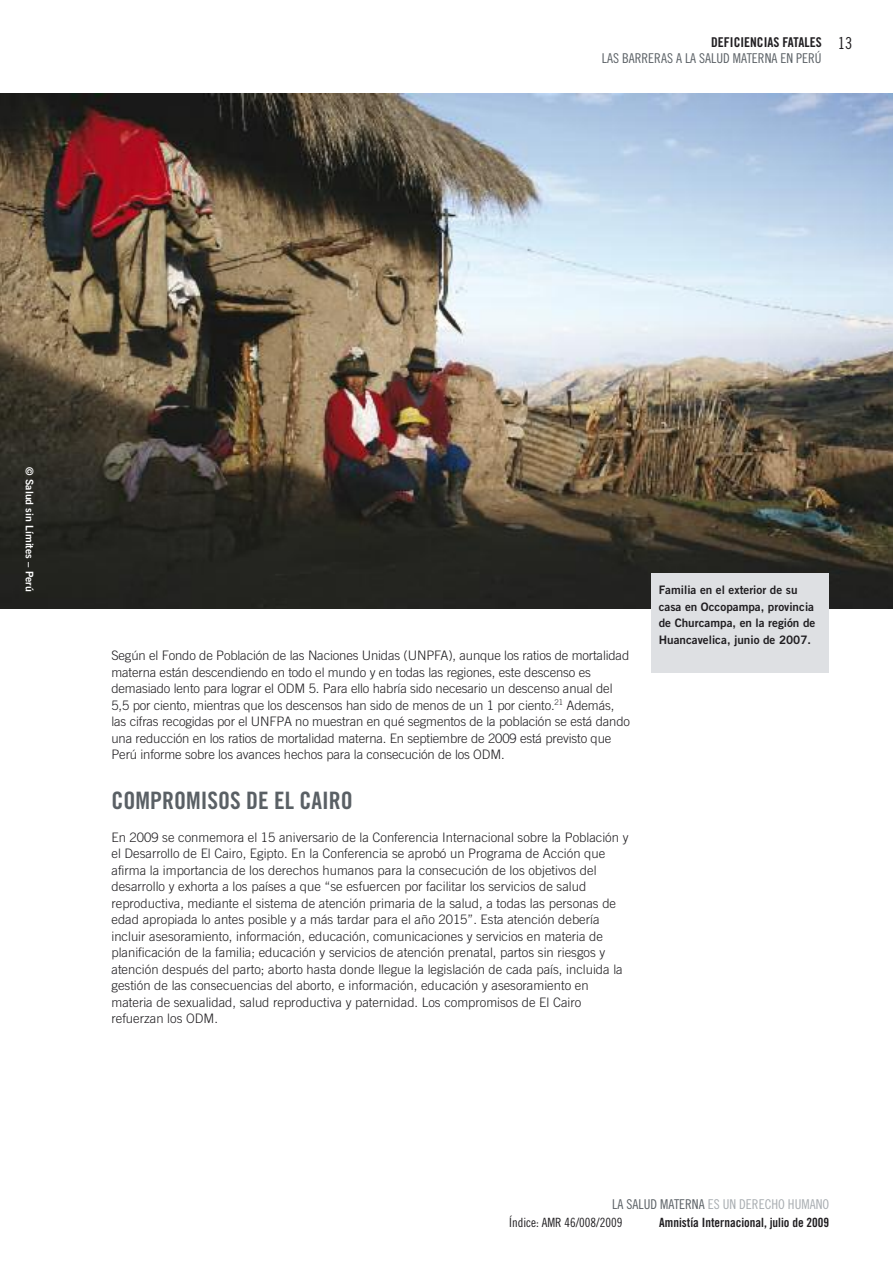
<style>
.page{position:relative;width:893px;height:1263px;background:#fff}
.page>*{position:absolute;margin:0;border:0;box-sizing:border-box;transform-origin:0 0}
.t1{font:24px "Amnesty Trade Gothic Bd Cn 20";color:#5a6065}
.t2{font:16.5px "Amnesty Trade Gothic Cn 18";color:#201e21}
.t3{font:13.5px "Amnesty Trade Gothic Cn 18";color:#5a6065}
.t4{font:13.5px "Amnesty Trade Gothic Cn 18";color:#a8adb1}
.t5{font:13.5px "Amnesty Trade Gothic Bd Cn 20";color:#201e21}
.t6{font:300 13.05px/16.5px "Amnesty Trade Gothic";color:#201e21}
.t7{font:12.75px "Amnesty Trade Gothic Bd Cn 20";color:#201e21}
.t8{font:12.75px "Amnesty Trade Gothic Cn 18";color:#201e21}
.t9{font:11.7px/16.5px "Amnesty Trade Gothic Bd 2";color:#201e21}
.t10{font:10.5px "Amnesty Trade Gothic Bd 2";color:#fff}
.s1{color:#5a6065}
</style>
<div class="page">
<img style="left:0;top:94px;width:893px;height:515px">
<div style="left:651px;top:573px;width:178px;height:100px;background:#dee0e3"></div>
<p class="t5" style="left:711px;top:34px;width:112px">DEFICIENCIAS FATALES</p>
<p class="t3" style="left:602px;top:50px;width:221px">LAS BARRERAS A LA SALUD MATERNA EN PERÚ</p>
<p class="t2" style="left:838px;top:33px;width:16px">13</p>
<p class="t10" style="left:36px;top:467px;width:126px;rotate:90deg">© Salud sin Límites – Perú</p>
<p class="t6" style="left:111px;top:647px;width:520px">Según el Fondo de Población de las Naciones Unidas (UNPFA), aunque los ratios de mortalidad materna están descendiendo en todo el mundo y en todas las regiones, este descenso es demasiado lento para lograr el ODM 5. Para ello habría sido necesario un descenso anual del 5,5 por ciento, mientras que los descensos han sido de menos de un 1 por ciento.<sup>21</sup> Además, las cifras recogidas por el UNFPA no muestran en qué segmentos de la población se está dando una reducción en los ratios de mortalidad materna. En septiembre de 2009 está previsto que Perú informe sobre los avances hechos para la consecución de los ODM.</p>
<h1 class="t1" style="left:111px;top:785px;width:243px">COMPROMISOS DE EL CAIRO</h1>
<p class="t6" style="left:111px;top:828px;width:518px">En 2009 se conmemora el 15 aniversario de la Conferencia Internacional sobre la Población y el Desarrollo de El Cairo, Egipto. En la Conferencia se aprobó un Programa de Acción que afirma la importancia de los derechos humanos para la consecución de los objetivos del desarrollo y exhorta a los países a que “se esfuercen por facilitar los servicios de salud reproductiva, mediante el sistema de atención primaria de la salud, a todas las personas de edad apropiada lo antes posible y a más tardar para el año 2015”. Esta atención debería incluir asesoramiento, información, educación, comunicaciones y servicios en materia de planificación de la familia; educación y servicios de atención prenatal, partos sin riesgos y atención después del parto; aborto hasta donde llegue la legislación de cada país, incluida la gestión de las consecuencias del aborto, e información, educación y asesoramiento en materia de sexualidad, salud reproductiva y paternidad. Los compromisos de El Cairo refuerzan los ODM.</p>
<p class="t9" style="left:659px;top:581px;width:158px">Familia en el exterior de su casa en Occopampa, provincia de Churcampa, en la región de<br>Huancavelica, junio de 2007.</p>
<p class="t4" style="left:612px;top:1196px;width:218px"><span class="s1">LA SALUD MATERNA</span> ES UN DERECHO HUMANO</p>
<p class="t8" style="left:509px;top:1215px;width:115px">Índice: AMR 46/008/2009</p>
<p class="t7" style="left:659px;top:1215px;width:171px">Amnistía Internacional, julio de 2009</p>
</div>
